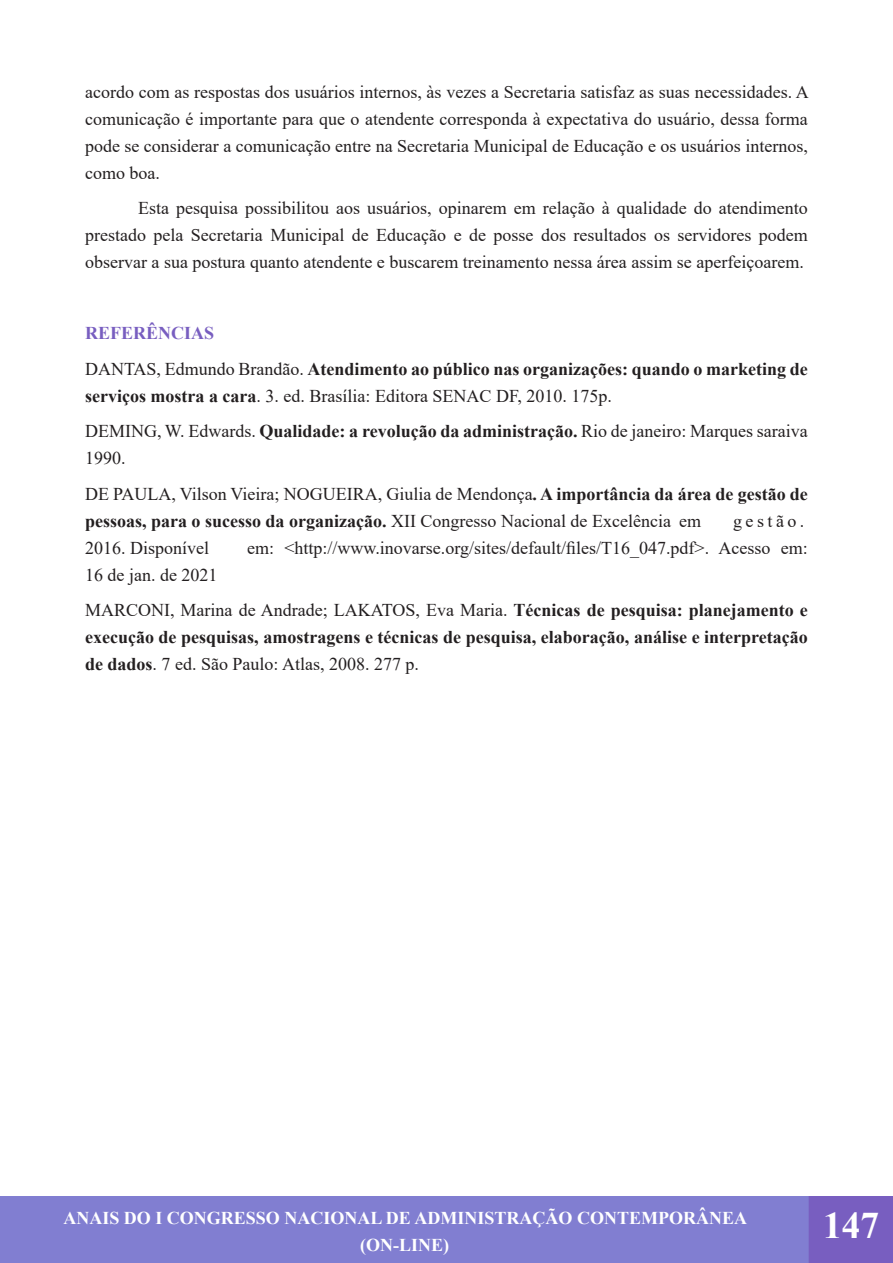
<style>
.page{position:relative;width:893px;height:1263px;background:#fff}
.page>*{position:absolute;margin:0;border:0;box-sizing:border-box;transform-origin:0 0}
.t1{font:700 37.5px "Times New Roman";color:#fff}
.t2{font:18px/27px "Times New Roman";color:#231f20;text-align:justify}
.t3{font:700 18px/27px "Times New Roman";color:#231f20}
.t4{font:700 18px/27px "Times New Roman";color:#fff;text-align:center}
.t5{font:700 18px "Times New Roman";color:#785ec0}
.s1{font-weight:400}
.s2{font-weight:700}
</style>
<div class="page">
<div style="left:0;top:1196px;width:809px;height:67px;background:#817ed1"></div>
<div style="left:809px;top:1196px;width:84px;height:67px;background:#785ec0"></div>
<div style="left:30px;top:1196px;width:750px;height:67px;background:#817ed1"></div>
<p class="t2" style="left:85px;top:77px;width:725px">acordo com as respostas dos usuários internos, às vezes a Secretaria satisfaz as suas necessidades. A comunicação é importante para que o atendente corresponda à expectativa do usuário, dessa forma pode se considerar a comunicação entre na Secretaria Municipal de Educação e os usuários internos, como boa.</p>
<p class="t2" style="left:85px;top:194px;width:724px;text-indent:53px">Esta pesquisa possibilitou aos usuários, opinarem em relação à qualidade do atendimento prestado pela Secretaria Municipal de Educação e de posse dos resultados os servidores podem observar a sua postura quanto atendente e buscarem treinamento nessa área assim se aperfeiçoarem.</p>
<p class="t5" style="left:85px;top:320px;width:131px">REFERÊNCIAS</p>
<p class="t3" style="left:85px;top:354px;width:724px"><span class="s1">DANTAS, Edmundo Brandão.</span> Atendimento ao público nas organizações: quando o marketing de serviços mostra a cara<span class="s1">. 3. ed. Brasília: Editora SENAC DF, 2010. 175p.</span></p>
<p class="t2" style="left:85px;top:417px;width:724px">DEMING, W. Edwards. <span class="s2">Qualidade: a revolução da administração.</span> Rio de janeiro: Marques saraiva<br>1990.</p>
<p class="t2" style="left:85px;top:479px;width:724px">DE PAULA, Vilson Vieira; NOGUEIRA, Giulia de Mendonça<span class="s2">. A importância da área de gestão de pessoas, para o sucesso da organização.</span> XII Congresso Nacional de Excelência em</p>
<p class="t2" style="left:733px;top:506px;width:73px">gestão.</p>
<p class="t2" style="left:85px;top:533px;width:126px">2016. Disponível</p>
<p class="t2" style="left:247px;top:533px;width:562px">em: &lt;http://www.inovarse.org/sites/default/files/T16_047.pdf&gt;. Acesso em:</p>
<p class="t2" style="left:85px;top:560px;width:134px">16 de jan. de 2021</p>
<p class="t3" style="left:85px;top:596px;width:724px;text-align:justify"><span class="s1">MARCONI, Marina de Andrade; LAKATOS, Eva Maria.</span> Técnicas de pesquisa: planejamento e execução de pesquisas, amostragens e técnicas de pesquisa, elaboração, análise e interpretação de dados<span class="s1">. 7 ed. São Paulo: Atlas, 2008. 277 p.</span></p>
<p class="t4" style="left:63px;top:1203px;width:685px">ANAIS DO I CONGRESSO NACIONAL DE ADMINISTRAÇÃO CONTEMPORÂNEA (ON-LINE)</p>
<h1 class="t1" style="left:823px;top:1198px;width:58px">147</h1>
</div>
